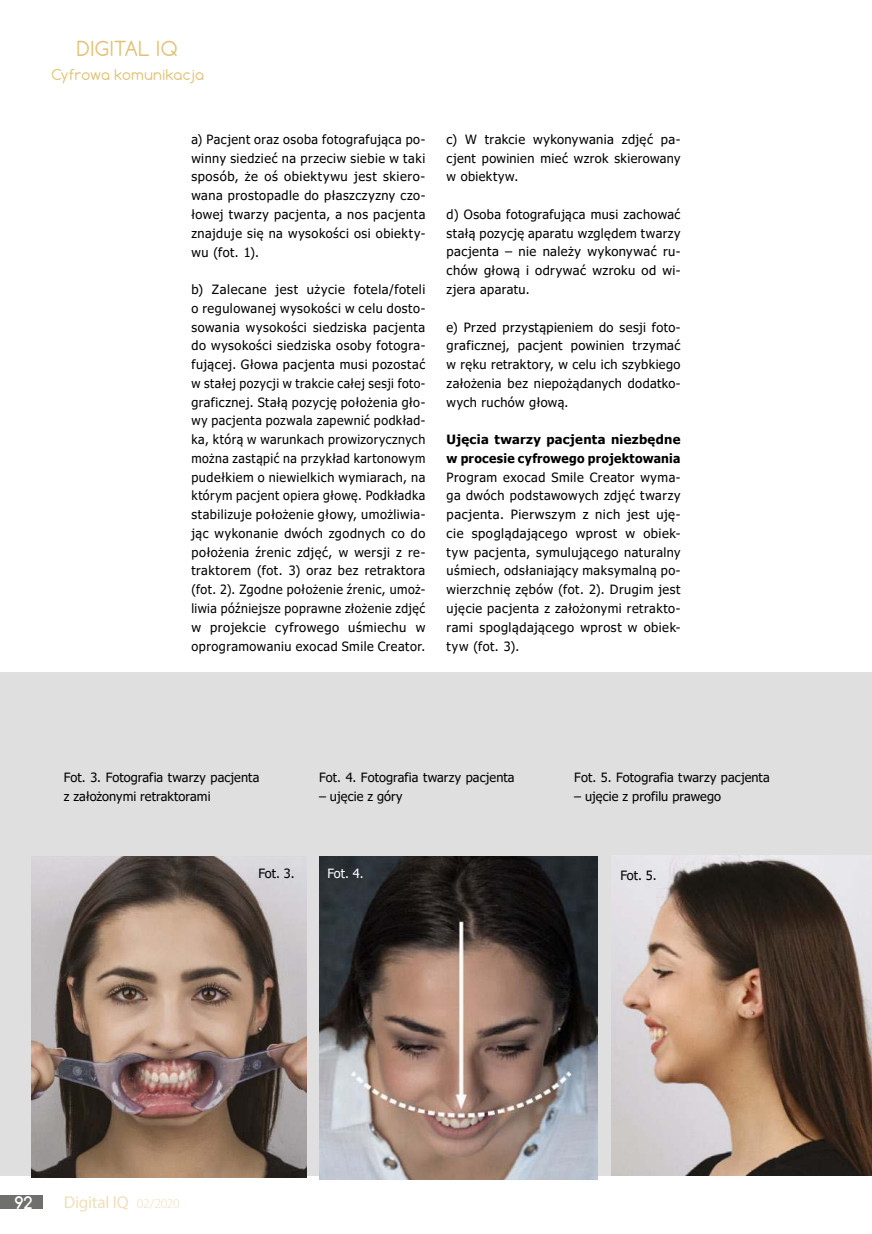
<style>
.page{position:relative;width:872px;height:1234px;background:#fff}
.page>*{position:absolute;margin:0;border:0;box-sizing:border-box;transform-origin:0 0}
.t1{font:19.5px "Comfortaa";letter-spacing:.01em;color:#e2c276}
.t2{font:17.25px "Myriad Pro";letter-spacing:-.015em;color:#f0dfbb}
.t3{font:700 16.5px "Comfortaa";color:#fff}
.t4{font:14.25px "Comfortaa";letter-spacing:.02em;color:#e2c276}
.t5{font:12.75px/18.8px "Tahoma";letter-spacing:.03em;color:#000;text-align:justify}
.t6{font:12.75px/18.8px "Tahoma";letter-spacing:.005em;color:#000}
.t7{font:12.75px "Tahoma";letter-spacing:.01em;color:#000}
.t8{font:700 12.75px/18.8px "Tahoma";letter-spacing:.025em;color:#000}
.t9{font:12.75px "Tahoma";color:#fff}
.s1{font-weight:300;font-size:13.5px}
</style>
<div class="page">
<div style="left:0;top:1194px;width:43px;height:14px;background:#6f6f6e"></div>
<div style="left:0;top:672px;width:872px;height:503px;background:#dfdfdf"></div>
<img style="left:319px;top:855px;width:278px;height:323px">
<img style="left:31px;top:856px;width:276px;height:320px">
<img style="left:612px;top:855px;width:260px;height:320px">
<h1 class="t1" style="left:77px;top:41px;width:102px">DIGITAL IQ</h1>
<p class="t4" style="left:51px;top:69px;width:154px">Cyfrowa komunikacja</p>
<p class="t5" style="left:191px;top:130px;width:235px">a) Pacjent oraz osoba fotografująca po&shy;winny siedzieć na przeciw siebie w taki sposób, że oś obiektywu jest skiero&shy;wana prostopadle do płaszczyzny czo&shy;łowej twarzy pacjenta, a nos pacjenta znajduje się na wysokości osi obiekty&shy;wu (fot. 1).</p>
<p class="t5" style="left:191px;top:280px;width:235px">b) Zalecane jest użycie fotela/foteli o regulowanej wysokości w celu dosto&shy;sowania wysokości siedziska pacjenta do wysokości siedziska osoby fotogra&shy;fującej. Głowa pacjenta musi pozostać w stałej pozycji w trakcie całej sesji foto&shy;graficznej. Stałą pozycję położenia gło&shy;wy pacjenta pozwala zapewnić podkład&shy;ka, którą w warunkach prowizorycznych można zastąpić na przykład kartonowym pudełkiem o niewielkich wymiarach, na którym pacjent opiera głowę. Podkładka stabilizuje położenie głowy, umożliwia&shy;jąc wykonanie dwóch zgodnych co do położenia źrenic zdjęć, w wersji z re&shy;traktorem (fot. 3) oraz bez retraktora (fot. 2). Zgodne położenie źrenic, umoż&shy;liwia późniejsze poprawne złożenie zdjęć w projekcie cyfrowego uśmiechu w oprogramowaniu exocad Smile Creator.</p>
<p class="t5" style="left:446px;top:130px;width:235px">c) W trakcie wykonywania zdjęć pa&shy;cjent powinien mieć wzrok skierowany w obiektyw.</p>
<p class="t5" style="left:446px;top:206px;width:235px">d) Osoba fotografująca musi zachować stałą pozycję aparatu względem twarzy pacjenta – nie należy wykonywać ru&shy;chów głową i odrywać wzroku od wi&shy;zjera aparatu.</p>
<p class="t5" style="left:446px;top:318px;width:235px">e) Przed przystąpieniem do sesji foto&shy;graficznej, pacjent powinien trzymać w ręku retraktory, w celu ich szybkiego założenia bez niepożądanych dodatko&shy;wych ruchów głową.</p>
<p class="t8" style="left:446px;top:430px;width:235px">Ujęcia twarzy pacjenta niezbędne w procesie cyfrowego projektowania</p>
<p class="t5" style="left:446px;top:468px;width:235px">Program exocad Smile Creator wyma&shy;ga dwóch podstawowych zdjęć twarzy pacjenta. Pierwszym z nich jest uję&shy;cie spoglądającego wprost w obiek&shy;tyw pacjenta, symulującego naturalny uśmiech, odsłaniający maksymalną po&shy;wierzchnię zębów (fot. 2). Drugim jest ujęcie pacjenta z założonymi retrakto&shy;rami spoglądającego wprost w obiek&shy;tyw (fot. 3).</p>
<p class="t6" style="left:64px;top:768px;width:197px">Fot. 3. Fotografia twarzy pacjenta z założonymi retraktorami</p>
<p class="t7" style="left:319px;top:768px;width:197px">Fot. 4. Fotografia twarzy pacjenta</p>
<p class="t7" style="left:319px;top:787px;width:85px">– ujęcie z góry</p>
<p class="t7" style="left:574px;top:768px;width:197px">Fot. 5. Fotografia twarzy pacjenta</p>
<p class="t6" style="left:574px;top:787px;width:148px">– ujęcie z profilu prawego</p>
<p class="t5" style="left:258px;top:864px;width:38px">Fot. 3.</p>
<p class="t9" style="left:327px;top:864px;width:38px">Fot. 4.</p>
<p class="t5" style="left:620px;top:866px;width:38px">Fot. 5.</p>
<p class="t3" style="left:14px;top:1192px;width:20px">92</p>
<h2 class="t2" style="left:64px;top:1195px;width:117px">Digital IQ <span class="s1">02/2020</span></h2>
</div>
